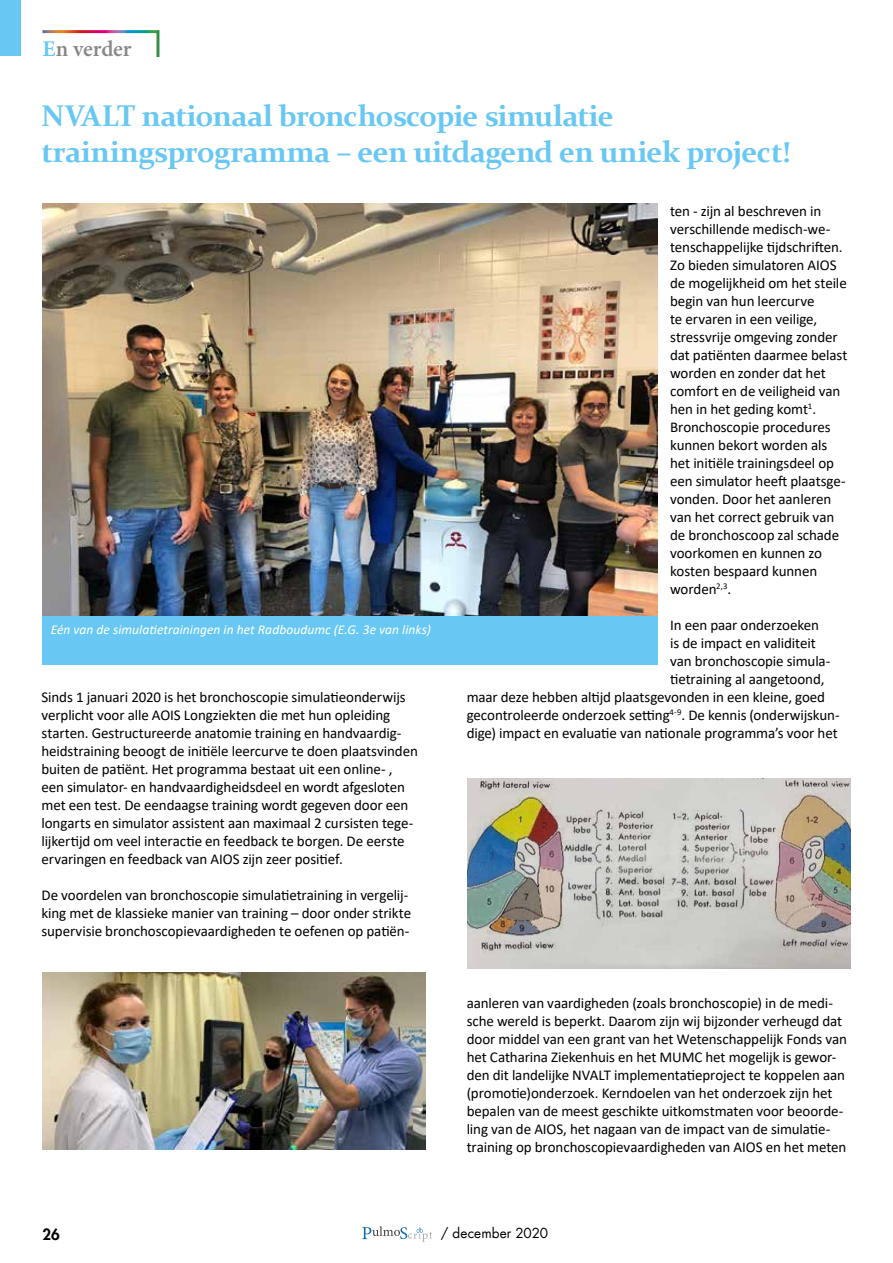
<style>
.page{position:relative;width:893px;height:1263px;background:#fff}
.page>*{position:absolute;margin:0;border:0;box-sizing:border-box;transform-origin:0 0}
.t1{font:700 30px/36px "Constantia";letter-spacing:-.02em;color:#69c8f3}
.t2{font:600 22.5px "Minion Pro";letter-spacing:-.01em;color:#878787}
.t3{font:15px/18px "Calibri";letter-spacing:-.005em;color:#000}
.t4{font:800 15px "Futura LT";color:#000}
.t5{font:italic 13.5px "Calibri";letter-spacing:.005em;color:#fff}
.t6{font:13.5px "Futura LT";letter-spacing:.005em;color:#000}
.s1{font-weight:700;color:#69c8f3}
</style>
<div class="page">
<svg style="left:362px;top:1226px;width:70px;height:16px"></svg>
<div style="left:0;top:0;width:20px;height:55px;background:#69c8f3"></div>
<svg style="left:42px;top:30px;width:118px;height:27px"></svg>
<img style="left:43px;top:973px;width:382px;height:176px">
<img style="left:468px;top:778px;width:382px;height:190px">
<img style="left:42px;top:203px;width:615px;height:412px">
<div style="left:42px;top:615px;width:615px;height:49px;background:#69c8f3"></div>
<h2 class="t2" style="left:43px;top:33px;width:91px"><span class="s1">E</span>n verder</h2>
<h1 class="t1" style="left:41px;top:96px;width:751px">NVALT nationaal bronchoscopie simulatie trainingsprogramma – een uitdagend en uniek project!</h1>
<p class="t5" style="left:51px;top:620px;width:382px">Eén van de simulatietrainingen in het Radboudumc (E.G. 3e van links)</p>
<p class="t3" style="left:41px;top:688px;width:378px">Sinds 1 januari 2020 is het bronchoscopie simulatieonderwijs verplicht voor alle AOIS Longziekten die met hun opleiding starten. Gestructureerde anatomie training en handvaardig&shy;heidstraining beoogt de initiële leercurve te doen plaatsvinden buiten de patiënt. Het programma bestaat uit een online- , een simulator- en handvaardigheidsdeel en wordt afgesloten met een test. De eendaagse training wordt gegeven door een longarts en simulator assistent aan maximaal 2 cursisten tege&shy;lijkertijd om veel interactie en feedback te borgen. De eerste ervaringen en feedback van AIOS zijn zeer positief.</p>
<p class="t3" style="left:41px;top:886px;width:371px">De voordelen van bronchoscopie simulatietraining in vergelij&shy;king met de klassieke manier van training – door onder strikte supervisie bronchoscopievaardigheden te oefenen op patiën-</p>
<p class="t3" style="left:670px;top:202px;width:179px">ten - zijn al beschreven in verschillende medisch-we&shy;tenschappelijke tijdschriften.<br>Zo bieden simulatoren AIOS de mogelijkheid om het steile begin van hun leercurve<br>te ervaren in een veilige, stressvrije omgeving zonder dat patiënten daarmee belast worden en zonder dat het comfort en de veiligheid van hen in het geding komt<sup>1</sup>.<br>Bronchoscopie procedures kunnen bekort worden als het initiële trainingsdeel op een simulator heeft plaatsge&shy;vonden. Door het aanleren van het correct gebruik van de bronchoscoop zal schade voorkomen en kunnen zo kosten bespaard kunnen worden<sup>2,3</sup>.</p>
<p class="t3" style="left:670px;top:616px;width:151px">In een paar onderzoeken</p>
<p class="t3" style="left:670px;top:634px;width:147px">is de impact en validiteit</p>
<p class="t3" style="left:670px;top:652px;width:162px">van bronchoscopie simula-</p>
<p class="t3" style="left:670px;top:670px;width:156px">tietraining al aangetoond,</p>
<p class="t3" style="left:467px;top:688px;width:360px">maar deze hebben altijd plaatsgevonden in een kleine, goed</p>
<p class="t3" style="left:467px;top:706px;width:375px">gecontroleerde onderzoek setting<sup>4-9</sup>. De kennis (onderwijskun-</p>
<p class="t3" style="left:467px;top:724px;width:372px">dige) impact en evaluatie van nationale programma’s voor het</p>
<p class="t3" style="left:467px;top:994px;width:382px">aanleren van vaardigheden (zoals bronchoscopie) in de medi&shy;sche wereld is beperkt. Daarom zijn wij bijzonder verheugd dat door middel van een grant van het Wetenschappelijk Fonds van het Catharina Ziekenhuis en het MUMC het mogelijk is gewor&shy;den dit landelijke NVALT implementatieproject te koppelen aan (promotie)onderzoek. Kerndoelen van het onderzoek zijn het bepalen van de meest geschikte uitkomstmaten voor beoorde&shy;ling van de AIOS, het nagaan van de impact van de simulatie&shy;training op bronchoscopievaardigheden van AIOS en het meten</p>
<p class="t4" style="left:43px;top:1224px;width:19px">26</p>
<p class="t6" style="left:441px;top:1225px;width:109px">/ december 2020</p>
</div>
